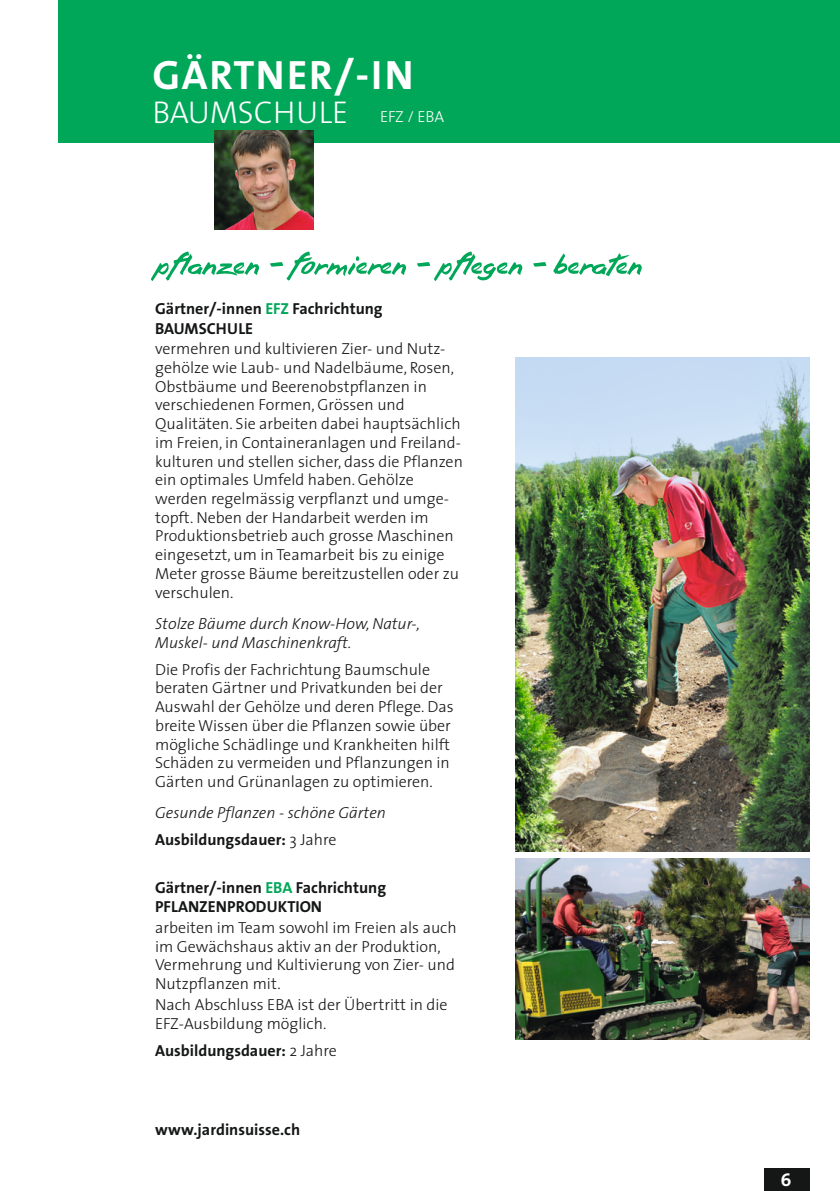
<style>
.page{position:relative;width:840px;height:1191px;background:#fff}
.page>*{position:absolute;margin:0;border:0;box-sizing:border-box;transform-origin:0 0}
.t1{font:700 41.2px "MCH The Sans";letter-spacing:.04em;color:#fff}
.t2{font:300 31.6px "The Sans";color:#fff}
.t3{font:700 19.2px "MCH The Sans";color:#fff}
.t4{font:300 16px/18.8px "The Sans";color:#151616}
.t5{font:700 16px/19.6px "MCH The Sans";color:#151616}
.t6{font:italic 300 16px/18.8px "The Sans";color:#151616}
.t7{font:300 16px "The Sans";letter-spacing:-.005em;color:#fff}
.s1{color:#00a759}
.s2{font-family:"The Sans";font-weight:300}
</style>
<div class="page">
<div style="left:59px;top:0;width:780px;height:142px;background:#00a759"></div>
<svg style="left:151px;top:252px;width:490px;height:29px"></svg>
<img style="left:515px;top:858px;width:294px;height:181px">
<img style="left:515px;top:358px;width:294px;height:493px">
<img style="left:214px;top:130px;width:99px;height:100px">
<div style="left:763px;top:1168px;width:46px;height:23px;background:#151616"></div>
<h1 class="t1" style="left:152px;top:60px;width:262px">GÄRTNER/-IN</h1>
<p class="t7" style="left:380px;top:111px;width:65px">EFZ / EBA</p>
<h2 class="t2" style="left:152px;top:101px;width:197px">BAUMSCHULE</h2>
<p class="t5" style="left:155px;top:301px;width:229px">Gärtner/-innen <span class="s1">EFZ</span> Fachrichtung<br>BAUMSCHULE</p>
<p class="t4" style="left:155px;top:342px;width:309px">vermehren und kultivieren Zier- und Nutz&shy;gehölze wie Laub- und Nadelbäume, Rosen, Obstbäume und Beerenobstpflanzen in verschiedenen Formen, Grössen und Qualitäten. Sie arbeiten dabei hauptsächlich im Freien, in Containeranlagen und Freiland&shy;kulturen und stellen sicher, dass die Pflanzen ein optimales Umfeld haben. Gehölze werden regelmässig verpflanzt und umge&shy;topft. Neben der Handarbeit werden im Produktionsbetrieb auch grosse Maschinen eingesetzt, um in Teamarbeit bis zu einige Meter grosse Bäume bereitzustellen oder zu verschulen.</p>
<p class="t6" style="left:155px;top:616px;width:266px">Stolze Bäume durch Know-How, Natur-,<br>Muskel- und Maschinenkraft.</p>
<p class="t4" style="left:155px;top:662px;width:300px">Die Profis der Fachrichtung Baumschule beraten Gärtner und Privatkunden bei der<br>Auswahl der Gehölze und deren Pflege. Das</p>
<p class="t4" style="left:155px;top:718px;width:297px;text-align:justify">breite Wissen über die Pflanzen sowie über mögliche Schädlinge und Krankheiten hilft Schäden zu vermeiden und Pflanzungen in Gärten und Grünanlagen zu optimieren.</p>
<p class="t6" style="left:155px;top:806px;width:232px">Gesunde Pflanzen - schöne Gärten</p>
<p class="t5" style="left:155px;top:832px;width:183px">Ausbildungsdauer: <span class="s2">3 Jahre</span></p>
<p class="t5" style="left:155px;top:879px;width:232px">Gärtner/-innen <span class="s1">EBA</span> Fachrichtung<br>PFLANZENPRODUKTION</p>
<p class="t4" style="left:155px;top:920px;width:303px">arbeiten im Team sowohl im Freien als auch im Gewächshaus aktiv an der Produktion, Vermehrung und Kultivierung von Zier- und Nutzpflanzen mit.</p>
<p class="t4" style="left:155px;top:997px;width:294px">Nach Abschluss EBA ist der Übertritt in die<br>EFZ-Ausbildung möglich.</p>
<p class="t5" style="left:155px;top:1042px;width:183px">Ausbildungsdauer: <span class="s2">2 Jahre</span></p>
<p class="t5" style="left:155px;top:1122px;width:146px">www.jardinsuisse.ch</p>
<p class="t3" style="left:780px;top:1172px;width:12px">6</p>
</div>
